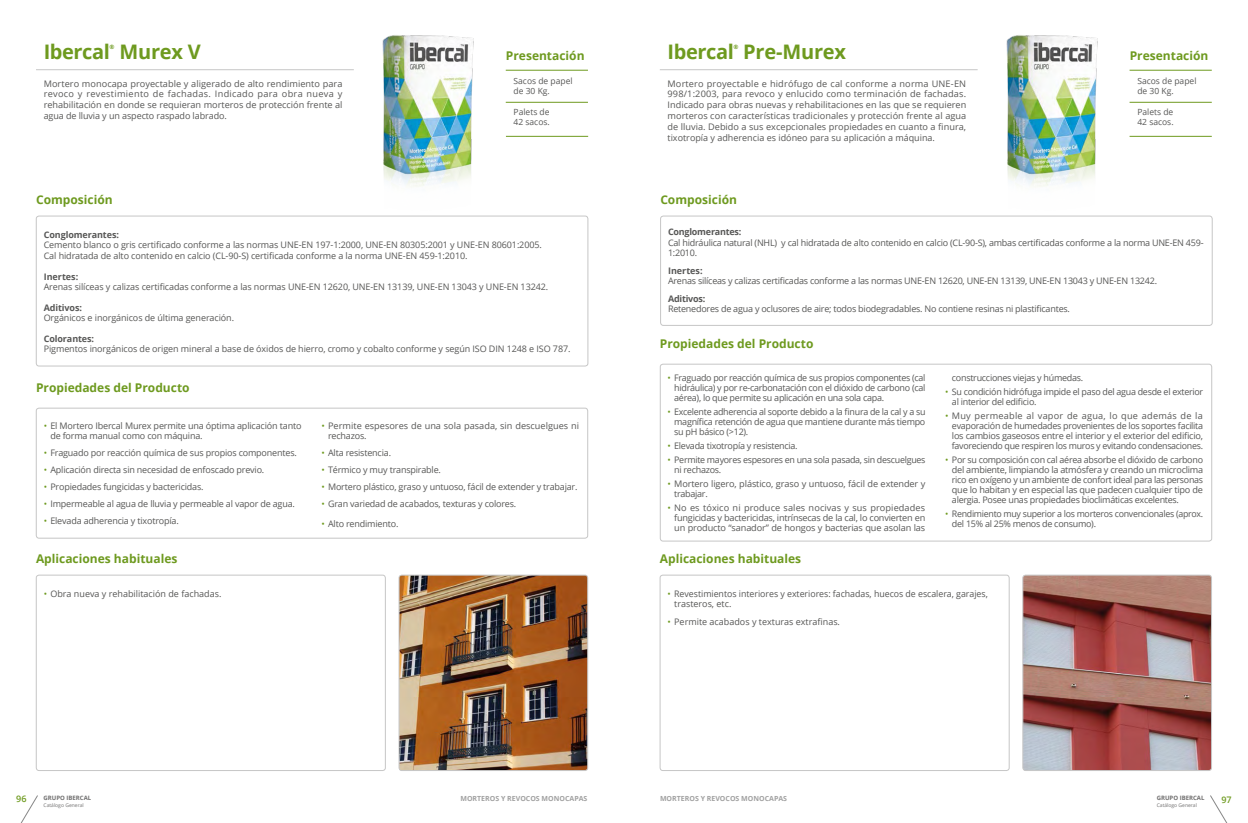
<style>
.page{position:relative;width:1248px;height:823px;background:#fff}
.page>*{position:absolute;margin:0;border:0;box-sizing:border-box;transform-origin:0 0}
.t1{font:700 20px "Open Sans";letter-spacing:-.02em;color:#6e9a1f}
.t2{font:700 12px "Open Sans";color:#6e9a1f}
.t3{font:9px/10px "Open Sans";letter-spacing:-.02em;color:#575756}
.t4{font:9px/10px "Open Sans";color:#575756}
.t5{font:700 9px "Open Sans";letter-spacing:-.01em;color:#575756}
.t6{font:600 9px "Open Sans";color:#6e9a1f}
.t7{font:8.5px/10.2px "Open Sans";color:#575756}
.t8{font:700 7px "Open Sans";color:#a1a1a1}
.t9{font:700 6px "Open Sans";color:#706f6f}
.t10{font:700 6px "Open Sans";color:#6e9a1f}
.t11{font:5px "Open Sans";color:#706f6f}
.s1{color:#6e9a1f}
</style>
<div class="page">
<div style="left:36px;top:574px;width:349px;height:196px;border:1px solid #c6c6c6;border-radius:3px"></div>
<div style="left:659px;top:574px;width:350px;height:196px;border:1px solid #c6c6c6;border-radius:3px"></div>
<div style="left:36px;top:407px;width:552px;height:131px;border:1px solid #c6c6c6;border-radius:3px"></div>
<div style="left:660px;top:364px;width:551px;height:177px;border:1px solid #c6c6c6;border-radius:3px"></div>
<img style="left:399px;top:576px;width:187px;height:194px">
<div style="left:399px;top:574px;width:189px;height:196px;border:1px solid #c6c6c6;border-radius:3px"></div>
<img style="left:1024px;top:576px;width:187px;height:194px">
<div style="left:1022px;top:574px;width:189px;height:196px;border:1px solid #c6c6c6;border-radius:3px"></div>
<hr style="left:505px;top:70px;width:83px;height:1px;background:#6e9a1f">
<hr style="left:1129px;top:70px;width:82px;height:1px;background:#6e9a1f">
<hr style="left:659px;top:69px;width:318px;height:1px;background:#c6c6c6">
<hr style="left:505px;top:102px;width:83px;height:1px;background:#6e9a1f">
<div style="left:36px;top:216px;width:552px;height:150px;border:1px solid #c6c6c6;border-radius:3px"></div>
<div style="left:660px;top:216px;width:552px;height:109px;border:1px solid #c6c6c6;border-radius:3px"></div>
<hr style="left:1129px;top:102px;width:82px;height:1px;background:#6e9a1f">
<hr style="left:36px;top:69px;width:318px;height:1px;background:#c6c6c6">
<hr style="left:1129px;top:136px;width:82px;height:1px;background:#6e9a1f">
<hr style="left:506px;top:136px;width:82px;height:1px;background:#6e9a1f">
<img style="left:1006px;top:35px;width:92px;height:152px">
<img style="left:382px;top:35px;width:92px;height:152px">
<svg style="left:21px;top:795px;width:17px;height:27px"></svg>
<svg style="left:1210px;top:795px;width:17px;height:27px"></svg>
<h1 class="t1" style="left:44px;top:38px;width:68px">Ibercal</h1>
<p class="t10" style="left:110px;top:43px;width:6px">®</p>
<h1 class="t1" style="left:119px;top:38px;width:83px">Murex V</h1>
<p class="t3" style="left:44px;top:78px;width:300px;line-height:10.8px;text-align:justify">Mortero monocapa proyectable y aligerado de alto rendimiento para revoco y revestimiento de fachadas. Indicado para obra nueva y rehabilitación en donde se requieran morteros de protección frente al agua de lluvia y un aspecto raspado labrado.</p>
<h1 class="t1" style="left:667px;top:38px;width:68px">Ibercal</h1>
<p class="t10" style="left:733px;top:43px;width:6px">®</p>
<h2 class="t2" style="left:506px;top:47px;width:80px">Presentación</h2>
<h1 class="t1" style="left:743px;top:38px;width:104px">Pre-Murex</h1>
<h2 class="t2" style="left:1129px;top:47px;width:80px">Presentación</h2>
<p class="t3" style="left:667px;top:78px;width:300px;line-height:10.8px;text-align:justify">Mortero proyectable e hidrófugo de cal conforme a norma UNE-EN 998/1:2003, para revoco y enlucido como terminación de fachadas.<br>Indicado para obras nuevas y rehabilitaciones en las que se requieren morteros con características tradicionales y protección frente al agua de lluvia. Debido a sus excepcionales propiedades en cuanto a finura, tixotropía y adherencia es idóneo para su aplicación a máquina.</p>
<p class="t7" style="left:513px;top:76px;width:61px">Sacos de papel de 30 Kg.</p>
<p class="t7" style="left:513px;top:106px;width:38px">Palets de<br>42 sacos.</p>
<p class="t7" style="left:1137px;top:76px;width:61px">Sacos de papel de 30 Kg.</p>
<p class="t7" style="left:1137px;top:106px;width:38px">Palets de<br>42 sacos.</p>
<h2 class="t2" style="left:36px;top:191px;width:78px">Composición</h2>
<h2 class="t2" style="left:660px;top:191px;width:78px">Composición</h2>
<p class="t5" style="left:44px;top:228px;width:77px">Conglomerantes:</p>
<p class="t3" style="left:44px;top:239px;width:499px;line-height:10.8px">Cemento blanco o gris certificado conforme a las normas UNE-EN 197-1:2000, UNE-EN 80305:2001 y UNE-EN 80601:2005.<br>Cal hidratada de alto contenido en calcio (CL-90-S) certificada conforme a la norma UNE-EN 459-1:2010.</p>
<p class="t5" style="left:44px;top:270px;width:36px">Inertes:</p>
<p class="t3" style="left:44px;top:281px;width:506px">Arenas silíceas y calizas certificadas conforme a las normas UNE-EN 12620, UNE-EN 13139, UNE-EN 13043 y UNE-EN 13242.</p>
<p class="t5" style="left:44px;top:301px;width:40px">Aditivos:</p>
<p class="t3" style="left:44px;top:312px;width:192px">Orgánicos e inorgánicos de última generación.</p>
<p class="t5" style="left:44px;top:332px;width:52px">Colorantes:</p>
<p class="t3" style="left:44px;top:343px;width:528px">Pigmentos inorgánicos de origen mineral a base de óxidos de hierro, cromo y cobalto conforme y según ISO DIN 1248 e ISO 787.</p>
<p class="t5" style="left:668px;top:225px;width:75px">Conglomerantes:</p>
<p class="t3" style="left:668px;top:236px;width:537px;line-height:10.8px">Cal hidráulica natural (NHL) y cal hidratada de alto contenido en calcio (CL-90-S), ambas certificadas conforme a la norma UNE-EN 459-<br>1:2010.</p>
<p class="t5" style="left:668px;top:264px;width:36px">Inertes:</p>
<p class="t3" style="left:668px;top:275px;width:490px">Arenas silíceas y calizas certificadas conforme a las normas UNE-EN 12620, UNE-EN 13139, UNE-EN 13043 y UNE-EN 13242.</p>
<p class="t5" style="left:668px;top:292px;width:39px">Aditivos:</p>
<p class="t3" style="left:668px;top:303px;width:403px">Retenedores de agua y oclusores de aire; todos biodegradables. No contiene resinas ni plastificantes.</p>
<h2 class="t2" style="left:659px;top:335px;width:155px">Propiedades del Producto</h2>
<h2 class="t2" style="left:36px;top:378px;width:155px">Propiedades del Producto</h2>
<p class="t3" style="left:50px;top:420px;width:253px;text-indent:-7px"><span class="s1">•</span> El Mortero Ibercal Murex permite una óptima aplicación tanto de forma manual como con máquina.</p>
<p class="t3" style="left:44px;top:447px;width:254px"><span class="s1">•</span> Fraguado por reacción química de sus propios componentes.</p>
<p class="t3" style="left:44px;top:464px;width:222px"><span class="s1">•</span> Aplicación directa sin necesidad de enfoscado previo.</p>
<p class="t3" style="left:44px;top:481px;width:161px"><span class="s1">•</span> Propiedades fungicidas y bactericidas.</p>
<p class="t3" style="left:44px;top:498px;width:253px"><span class="s1">•</span> Impermeable al agua de lluvia y permeable al vapor de agua.</p>
<p class="t3" style="left:44px;top:515px;width:136px"><span class="s1">•</span> Elevada adherencia y tixotropía.</p>
<p class="t4" style="left:328px;top:420px;width:252px;text-indent:-7px"><span class="s1">•</span> Permite espesores de una sola pasada, sin descuelgues ni rechazos.</p>
<p class="t3" style="left:321px;top:447px;width:71px"><span class="s1">•</span> Alta resistencia.</p>
<p class="t3" style="left:321px;top:464px;width:121px"><span class="s1">•</span> Térmico y muy transpirable.</p>
<p class="t3" style="left:321px;top:481px;width:257px"><span class="s1">•</span> Mortero plástico, graso y untuoso, fácil de extender y trabajar.</p>
<p class="t3" style="left:321px;top:498px;width:196px"><span class="s1">•</span> Gran variedad de acabados, texturas y colores.</p>
<p class="t3" style="left:321px;top:518px;width:78px"><span class="s1">•</span> Alto rendimiento.</p>
<p class="t3" style="left:674px;top:372px;width:253px;text-align:justify;text-indent:-7px"><span class="s1">•</span> Fraguado por reacción química de sus propios componentes (cal hidráulica) y por re-carbonatación con el dióxido de carbono (cal aérea), lo que permite su aplicación en una sola capa.</p>
<p class="t3" style="left:674px;top:406px;width:253px;text-align:justify;text-indent:-7px"><span class="s1">•</span> Excelente adherencia al soporte debido a la finura de la cal y a su magnífica retención de agua que mantiene durante más tiempo su pH básico (&gt;12).</p>
<p class="t3" style="left:667px;top:440px;width:131px"><span class="s1">•</span> Elevada tixotropía y resistencia.</p>
<p class="t3" style="left:674px;top:454px;width:253px;text-indent:-7px"><span class="s1">•</span> Permite mayores espesores en una sola pasada, sin descuelgues ni rechazos.</p>
<p class="t3" style="left:674px;top:478px;width:253px;text-indent:-7px"><span class="s1">•</span> Mortero ligero, plástico, graso y untuoso, fácil de extender y trabajar.</p>
<p class="t3" style="left:674px;top:502px;width:252px;text-align:justify;text-indent:-7px"><span class="s1">•</span> No es tóxico ni produce sales nocivas y sus propiedades fungicidas y bactericidas, intrínsecas de la cal, lo convierten en un producto “sanador” de hongos y bacterias que asolan las</p>
<h2 class="t2" style="left:36px;top:550px;width:143px">Aplicaciones habituales</h2>
<h2 class="t2" style="left:659px;top:550px;width:143px">Aplicaciones habituales</h2>
<p class="t3" style="left:951px;top:372px;width:133px">construcciones viejas y húmedas.</p>
<p class="t3" style="left:951px;top:386px;width:253px;text-indent:-7px"><span class="s1">•</span> Su condición hidrófuga impide el paso del agua desde el exterior al interior del edificio.</p>
<p class="t3" style="left:951px;top:410px;width:253px;text-align:justify;text-indent:-7px"><span class="s1">•</span> Muy permeable al vapor de agua, lo que además de la evaporación de humedades provenientes de los soportes facilita los cambios gaseosos entre el interior y el exterior del edificio, favoreciendo que respiren los muros y evitando condensaciones.</p>
<p class="t3" style="left:951px;top:454px;width:253px;text-align:justify;text-indent:-7px"><span class="s1">•</span> Por su composición con cal aérea absorbe el dióxido de carbono del ambiente, limpiando la atmósfera y creando un microclima rico en oxígeno y un ambiente de confort ideal para las personas que lo habitan y en especial las que padecen cualquier tipo de alergia. Posee unas propiedades bioclimáticas excelentes.</p>
<p class="t3" style="left:951px;top:508px;width:253px;text-indent:-7px"><span class="s1">•</span> Rendimiento muy superior a los morteros convencionales (aprox. del 15% al 25% menos de consumo).</p>
<p class="t4" style="left:44px;top:587px;width:179px"><span class="s1">•</span> Obra nueva y rehabilitación de fachadas.</p>
<p class="t3" style="left:674px;top:587px;width:315px;line-height:10.8px;text-indent:-7px"><span class="s1">•</span> Revestimientos interiores y exteriores: fachadas, huecos de escalera, garajes, trasteros, etc.</p>
<p class="t4" style="left:667px;top:616px;width:174px"><span class="s1">•</span> Permite acabados y texturas extrafinas.</p>
<p class="t9" style="left:44px;top:793px;width:49px">GRUPO IBERCAL</p>
<p class="t9" style="left:1156px;top:793px;width:49px">GRUPO IBERCAL</p>
<p class="t11" style="left:44px;top:801px;width:42px">Catálogo General</p>
<p class="t11" style="left:1156px;top:801px;width:42px">Catálogo General</p>
<p class="t8" style="left:660px;top:792px;width:129px">MORTEROS Y REVOCOS MONOCAPAS</p>
<p class="t8" style="left:460px;top:792px;width:129px">MORTEROS Y REVOCOS MONOCAPAS</p>
<p class="t6" style="left:16px;top:792px;width:12px">96</p>
<p class="t6" style="left:1221px;top:793px;width:12px">97</p>
</div>
